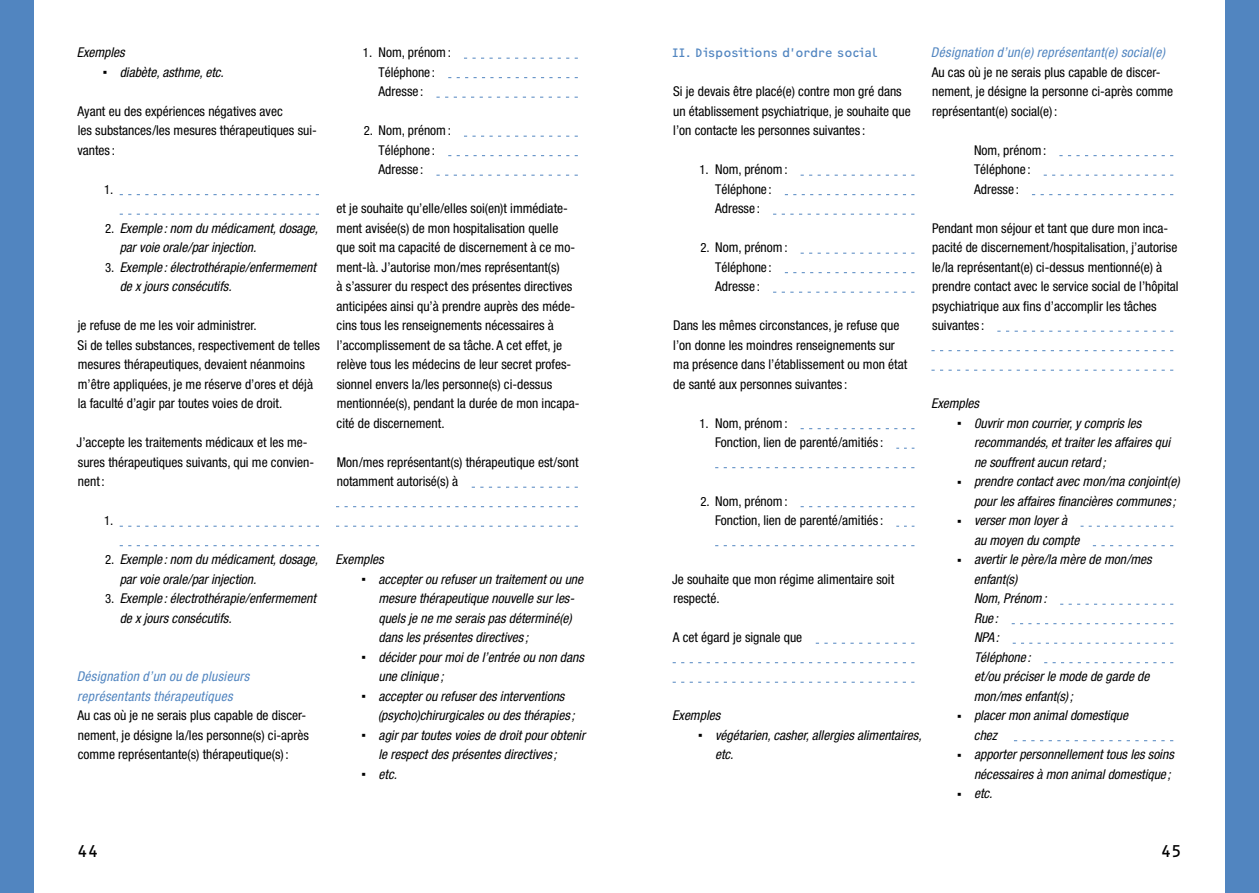
<style>
.page{position:relative;width:1259px;height:893px;background:#fff}
.page>*{position:absolute;margin:0;border:0;box-sizing:border-box;transform-origin:0 0}
.t1{font:16.5px "OCRF";color:#000}
.t2{font:condensed 13.5px/19.5px "Helvetica Neue";color:#000}
.t3{font:italic condensed 13.5px/19.5px "Helvetica Neue";color:#000}
.t4{font:italic condensed 13.5px/19.5px "Helvetica Neue";letter-spacing:.025em;color:#5185c0}
.t5{font:12.75px "OCRF";color:#5185c0}
.t6{font:condensed 12.75px "Helvetica Neue";color:#000}
.s1{font-size:13.5px}
.s2{font-style:normal;font-size:12.75px}
.s3{font-style:normal}
.s4{font-size:12.75px}
</style>
<div class="page">
<div style="left:0;top:0;width:34px;height:893px;background:#5185c0"></div>
<div style="left:1225px;top:0;width:34px;height:893px;background:#5185c0"></div>
<svg style="left:120px;top:194px;width:199px;height:1px"></svg>
<svg style="left:120px;top:214px;width:199px;height:1px"></svg>
<svg style="left:120px;top:526px;width:199px;height:1px"></svg>
<svg style="left:120px;top:545px;width:199px;height:1px"></svg>
<svg style="left:464px;top:58px;width:114px;height:1px"></svg>
<svg style="left:448px;top:77px;width:130px;height:1px"></svg>
<svg style="left:436px;top:97px;width:142px;height:1px"></svg>
<svg style="left:464px;top:136px;width:114px;height:1px"></svg>
<svg style="left:448px;top:155px;width:130px;height:1px"></svg>
<svg style="left:436px;top:175px;width:142px;height:1px"></svg>
<svg style="left:472px;top:487px;width:106px;height:1px"></svg>
<svg style="left:336px;top:506px;width:242px;height:1px"></svg>
<svg style="left:336px;top:526px;width:242px;height:1px"></svg>
<svg style="left:800px;top:175px;width:114px;height:1px"></svg>
<svg style="left:785px;top:194px;width:129px;height:1px"></svg>
<svg style="left:773px;top:214px;width:141px;height:1px"></svg>
<svg style="left:800px;top:253px;width:114px;height:1px"></svg>
<svg style="left:785px;top:272px;width:129px;height:1px"></svg>
<svg style="left:773px;top:292px;width:141px;height:1px"></svg>
<svg style="left:800px;top:428px;width:114px;height:1px"></svg>
<svg style="left:715px;top:467px;width:199px;height:1px"></svg>
<svg style="left:800px;top:506px;width:114px;height:1px"></svg>
<svg style="left:715px;top:545px;width:199px;height:1px"></svg>
<svg style="left:816px;top:643px;width:98px;height:1px"></svg>
<svg style="left:672px;top:662px;width:242px;height:1px"></svg>
<svg style="left:672px;top:682px;width:242px;height:1px"></svg>
<svg style="left:1059px;top:155px;width:114px;height:1px"></svg>
<svg style="left:1043px;top:175px;width:130px;height:1px"></svg>
<svg style="left:1032px;top:194px;width:141px;height:1px"></svg>
<svg style="left:997px;top:331px;width:176px;height:1px"></svg>
<svg style="left:931px;top:350px;width:242px;height:1px"></svg>
<svg style="left:931px;top:370px;width:242px;height:1px"></svg>
<svg style="left:1080px;top:526px;width:93px;height:1px"></svg>
<svg style="left:1092px;top:545px;width:81px;height:1px"></svg>
<svg style="left:1060px;top:604px;width:113px;height:1px"></svg>
<svg style="left:1011px;top:623px;width:162px;height:1px"></svg>
<svg style="left:1012px;top:643px;width:161px;height:1px"></svg>
<svg style="left:1044px;top:662px;width:129px;height:1px"></svg>
<svg style="left:1014px;top:740px;width:159px;height:1px"></svg>
<p class="t3" style="left:103px;top:43px;width:123px;text-indent:-26px">Exemples<br>≠ diabète, asthme, etc.</p>
<p class="t2" style="left:77px;top:101px;width:241px">Ayant eu des expériences négatives avec<br>les substances/les mesures thérapeutiques sui&shy;vantes :</p>
<p class="t6" style="left:104px;top:182px;width:11px">1<span class="s1">.</span></p>
<p class="t3" style="left:120px;top:218px;width:200px;text-indent:-15px"><span class="s2">2</span><span class="s3">.</span> Exemple : nom du médicament, dosage, par voie orale/par injection.</p>
<p class="t3" style="left:120px;top:257px;width:198px;text-indent:-15px"><span class="s2">3</span><span class="s3">.</span> Exemple : électrothérapie/enfermement de x jours consécutifs.</p>
<p class="t2" style="left:78px;top:316px;width:244px">je refuse de me les voir administrer.<br>Si de telles substances, respectivement de telles mesures thérapeutiques, devaient néanmoins m’être appliquées, je me réserve d’ores et déjà la faculté d’agir par toutes voies de droit.</p>
<p class="t2" style="left:77px;top:433px;width:239px">J’accepte les traitements médicaux et les me&shy;sures thérapeutiques suivants, qui me convien&shy;nent:</p>
<p class="t6" style="left:104px;top:514px;width:11px">1<span class="s1">.</span></p>
<p class="t3" style="left:120px;top:550px;width:200px;text-indent:-15px"><span class="s2">2</span><span class="s3">.</span> Exemple : nom du médicament, dosage, par voie orale/par injection.</p>
<p class="t3" style="left:120px;top:589px;width:198px;text-indent:-15px"><span class="s2">3</span><span class="s3">.</span> Exemple : électrothérapie/enfermement de x jours consécutifs.</p>
<p class="t4" style="left:77px;top:667px;width:174px">Désignation d’un ou de plusieurs représentants thérapeutiques</p>
<p class="t2" style="left:77px;top:706px;width:233px">Au cas où je ne serais plus capable de discer&shy;nement, je désigne la/les personne(s) ci-après comme représentante(s) thérapeutique(s) :</p>
<p class="t2" style="left:378px;top:43px;width:74px;text-indent:-16px"><span class="s4">1</span>. Nom, prénom:<br>Téléphone :<br>Adresse :</p>
<p class="t2" style="left:378px;top:121px;width:74px;text-indent:-15px"><span class="s4">2</span>. Nom, prénom:<br>Téléphone :<br>Adresse :</p>
<p class="t2" style="left:336px;top:199px;width:244px">et je souhaite qu’elle/elles soi(en)t immédiate&shy;ment avisée(s) de mon hospitalisation quelle que soit ma capacité de discernement à ce mo&shy;ment-là. J’autorise mon/mes représentant(s)<br>à s’assurer du respect des présentes directives anticipées ainsi qu’à prendre auprès des méde&shy;cins tous les renseignements nécessaires à l’accomplissement de sa tâche. A cet effet, je relève tous les médecins de leur secret profes&shy;sionnel envers la/les personne(s) ci-dessus mentionnée(s), pendant la durée de mon incapa&shy;cité de discernement.</p>
<p class="t2" style="left:337px;top:452px;width:243px">Mon/mes représentant(s) thérapeutique est/sont notamment autorisé(s) à</p>
<p class="t3" style="left:336px;top:550px;width:49px">Exemples</p>
<p class="t3" style="left:362px;top:569px;width:223px">≠ accepter ou refuser un traitement ou une</p>
<p class="t3" style="left:378px;top:589px;width:197px">mesure thérapeutique nouvelle sur les-</p>
<p class="t3" style="left:378px;top:608px;width:195px">quels je ne me serais pas déterminé(e)</p>
<p class="t3" style="left:378px;top:628px;width:151px">dans les présentes directives ;</p>
<p class="t3" style="left:362px;top:647px;width:224px">≠ décider pour moi de l’entrée ou non dans</p>
<p class="t3" style="left:378px;top:667px;width:67px">une clinique ;</p>
<p class="t3" style="left:362px;top:686px;width:204px">≠ accepter ou refuser des interventions</p>
<p class="t3" style="left:378px;top:706px;width:198px">(psycho)chirurgicales ou des thérapies ;</p>
<p class="t3" style="left:362px;top:725px;width:225px">≠ agir par toutes voies de droit pour obtenir</p>
<p class="t3" style="left:378px;top:745px;width:180px">le respect des présentes directives ;</p>
<p class="t3" style="left:362px;top:764px;width:37px">≠ etc.</p>
<p class="t5" style="left:672px;top:45px;width:207px">II . Dispositions d’ordre social</p>
<p class="t2" style="left:673px;top:82px;width:239px">Si je devais être placé(e) contre mon gré dans un établissement psychiatrique, je souhaite que l’on contacte les personnes suivantes :</p>
<p class="t2" style="left:715px;top:160px;width:74px;text-indent:-16px"><span class="s4">1</span>. Nom, prénom:<br>Téléphone :<br>Adresse :</p>
<p class="t2" style="left:715px;top:238px;width:74px;text-indent:-15px"><span class="s4">2</span>. Nom, prénom:<br>Téléphone :<br>Adresse :</p>
<p class="t2" style="left:673px;top:316px;width:236px">Dans les mêmes circonstances, je refuse que l’on donne les moindres renseignements sur ma présence dans l’établissement ou mon état de santé aux personnes suivantes :</p>
<p class="t2" style="left:715px;top:413px;width:170px;text-indent:-16px"><span class="s4">1</span>. Nom, prénom:<br>Fonction, lien de parenté/amitiés :</p>
<p class="t2" style="left:715px;top:491px;width:170px;text-indent:-15px"><span class="s4">2</span>. Nom, prénom:<br>Fonction, lien de parenté/amitiés :</p>
<p class="t2" style="left:672px;top:569px;width:224px">Je souhaite que mon régime alimentaire soit respecté.</p>
<p class="t2" style="left:673px;top:628px;width:131px">A cet égard je signale que</p>
<p class="t3" style="left:672px;top:706px;width:49px">Exemples</p>
<p class="t3" style="left:698px;top:725px;width:225px">≠ végétarien, casher, allergies alimentaires,</p>
<p class="t3" style="left:715px;top:745px;width:20px">etc.</p>
<p class="t4" style="left:931px;top:43px;width:235px">Désignation d’un(e) représentant(e) social(e)</p>
<p class="t2" style="left:931px;top:62px;width:243px">Au cas où je ne serais plus capable de discer&shy;nement, je désigne la personne ci-après comme représentant(e) social(e) :</p>
<p class="t2" style="left:974px;top:140px;width:74px">Nom, prénom:<br>Téléphone :<br>Adresse :</p>
<p class="t2" style="left:932px;top:218px;width:248px">Pendant mon séjour et tant que dure mon inca&shy;pacité de discernement/hospitalisation, j’autorise le/la représentant(e) ci-dessus mentionné(e) à prendre contact avec le service social de l’hôpital psychiatrique aux fins d’accomplir les tâches suivantes :</p>
<p class="t3" style="left:931px;top:394px;width:49px">Exemples</p>
<p class="t3" style="left:957px;top:413px;width:186px">≠ 0uvrir mon courrier, y compris les</p>
<p class="t3" style="left:974px;top:433px;width:198px">recommandés, et traiter les affaires qui</p>
<p class="t3" style="left:974px;top:452px;width:133px">ne souffrent aucun retard ;</p>
<p class="t3" style="left:957px;top:472px;width:224px">≠ prendre contact avec mon/ma conjoint(e)</p>
<p class="t3" style="left:974px;top:491px;width:203px">pour les affaires financières communes ;</p>
<p class="t3" style="left:957px;top:511px;width:111px">≠ verser mon loyer à</p>
<p class="t3" style="left:974px;top:530px;width:107px">au moyen du compte</p>
<p class="t3" style="left:957px;top:550px;width:196px">≠ avertir le père/la mère de mon/mes</p>
<p class="t3" style="left:974px;top:569px;width:45px">enfant(s)</p>
<p class="t3" style="left:974px;top:589px;width:74px">Nom, Prénom:</p>
<p class="t3" style="left:974px;top:608px;width:26px">Rue :</p>
<p class="t3" style="left:974px;top:628px;width:27px">NPA:</p>
<p class="t3" style="left:974px;top:647px;width:58px">Téléphone :</p>
<p class="t3" style="left:974px;top:667px;width:177px">et/ou préciser le mode de garde de</p>
<p class="t3" style="left:974px;top:686px;width:101px">mon/mes enfant(s) ;</p>
<p class="t3" style="left:957px;top:706px;width:173px">≠ placer mon animal domestique</p>
<p class="t3" style="left:974px;top:725px;width:25px">chez</p>
<p class="t3" style="left:957px;top:745px;width:218px">≠ apporter personnellement tous les soins</p>
<p class="t3" style="left:974px;top:764px;width:198px">nécessaires à mon animal domestique ;</p>
<p class="t3" style="left:957px;top:784px;width:37px">≠ etc.</p>
<p class="t1" style="left:77px;top:841px;width:11px">44</p>
<p class="t1" style="left:1160px;top:841px;width:10px">45</p>
</div>
